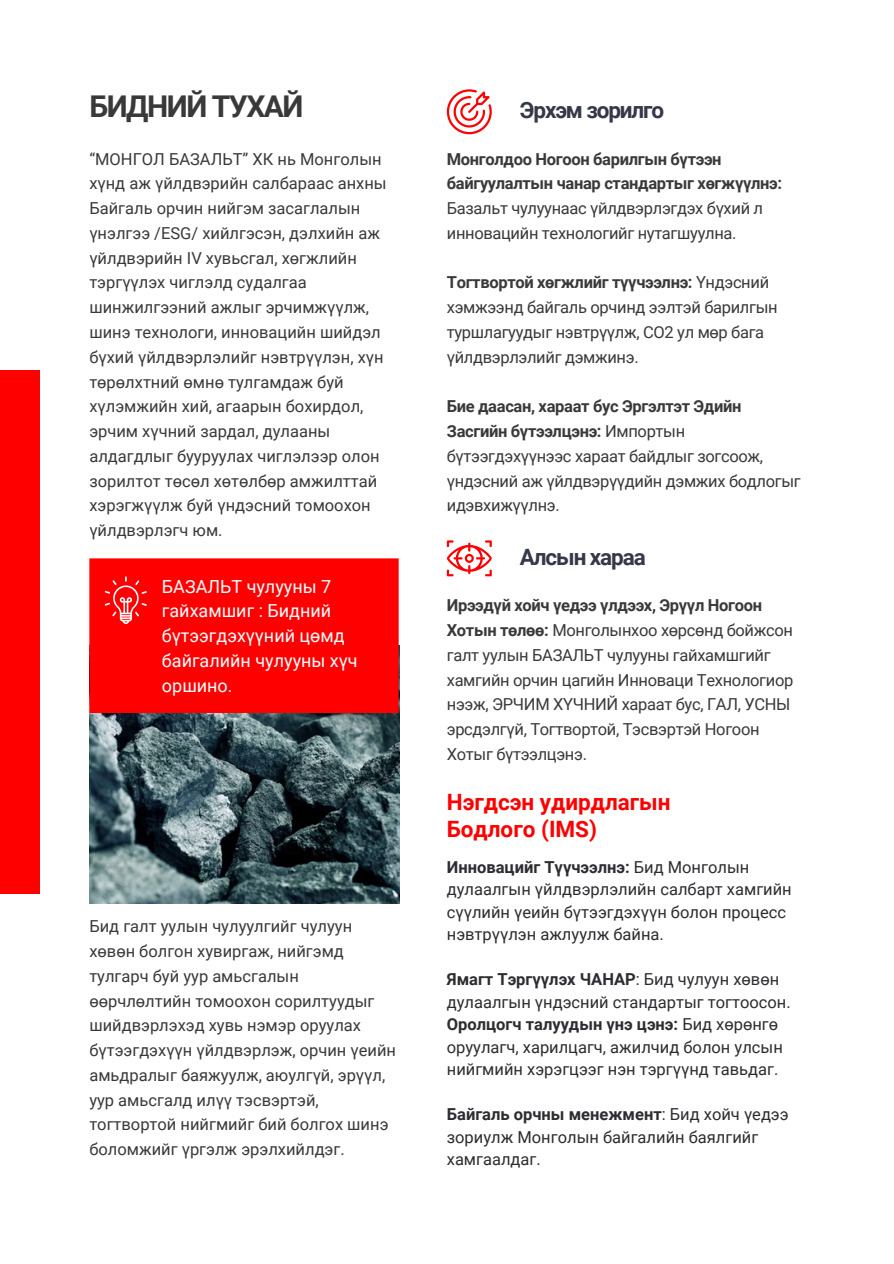
<style>
.page{position:relative;width:894px;height:1264px;background:#fff}
.page>*{position:absolute;margin:0;border:0;box-sizing:border-box;transform-origin:0 0}
.t1{font:700 30px "Roboto";letter-spacing:-.05em;color:#393939}
.t2{font:700 22.5px/27px "Roboto";color:#f00}
.t3{font:700 22.5px "Roboto";letter-spacing:-.05em;color:#333947}
.t4{font:18px/24.8px "Roboto";color:#fff}
.t5{font:16.5px/24.8px "Roboto";color:#393939}
.t6{font:16.5px/24.8px "Roboto";letter-spacing:-.02em;color:#393939}
.t7{font:16.5px/22.5px "Roboto";color:#2c2c31}
.s1{font-weight:700}
</style>
<div class="page">
<svg style="left:446px;top:89px;width:45px;height:45px"></svg>
<svg style="left:446px;top:540px;width:45px;height:36px"></svg>
<img style="left:89px;top:645px;width:310px;height:258px">
<div style="left:0;top:370px;width:40px;height:523px;background:#fe0000"></div>
<div style="left:89px;top:558px;width:309px;height:155px;background:#f00"></div>
<svg style="left:105px;top:576px;width:42px;height:47px;background:#ff2d2d"></svg>
<h1 class="t1" style="left:89px;top:90px;width:216px">БИДНИЙ ТУХАЙ</h1>
<p class="t5" style="left:89px;top:147px;width:299px">“МОНГОЛ БАЗАЛЬТ” ХК нь Монголын хүнд аж үйлдвэрийн салбараас анхны<br>Байгаль орчин нийгэм засаглалын үнэлгээ /ESG/ хийлгэсэн, дэлхийн аж үйлдвэрийн IV хувьсгал, хөгжлийн тэргүүлэх чиглэлд судалгаа шинжилгээний ажлыг эрчимжүүлж, шинэ технологи, инновацийн шийдэл бүхий үйлдвэрлэлийг нэвтрүүлэн, хүн төрөлхтний өмнө тулгамдаж буй хүлэмжийн хий, агаарын бохирдол, эрчим хүчний зардал, дулааны алдагдлыг бууруулах чиглэлээр олон зорилтот төсөл хөтөлбөр амжилттай хэрэгжүүлж буй үндэсний томоохон үйлдвэрлэгч юм.</p>
<p class="t4" style="left:162px;top:574px;width:197px">БАЗАЛЬТ чулууны 7 гайхамшиг : Бидний бүтээгдэхүүний цөмд байгалийн чулууны хүч оршино.</p>
<p class="t5" style="left:89px;top:914px;width:308px">Бид галт уулын чулуулгийг чулуун хөвөн болгон хувиргаж, нийгэмд тулгарч буй уур амьсгалын өөрчлөлтийн томоохон сорилтуудыг шийдвэрлэхэд хувь нэмэр оруулах бүтээгдэхүүн үйлдвэрлэж, орчин үеийн амьдралыг баяжуулж, аюулгүй, эрүүл, уур амьсгалд илүү тэсвэртэй, тогтвортой нийгмийг бий болгох шинэ боломжийг үргэлж эрэлхийлдэг.</p>
<h2 class="t3" style="left:520px;top:97px;width:146px">Эрхэм зорилго</h2>
<p class="t6" style="left:446px;top:147px;width:337px"><span class="s1">Монголдоо Ногоон барилгын бүтээн байгуулалтын чанар стандартыг хөгжүүлнэ:<br></span>Базальт чулуунаас үйлдвэрлэгдэх бүхий л инновацийн технологийг нутагшуулна.</p>
<p class="t6" style="left:446px;top:270px;width:332px"><span class="s1">Тогтвортой хөгжлийг түүчээлнэ:</span> Үндэсний хэмжээнд байгаль орчинд ээлтэй барилгын туршлагуудыг нэвтрүүлж, СО2 ул мөр бага үйлдвэрлэлийг дэмжинэ.</p>
<p class="t6" style="left:446px;top:394px;width:355px"><span class="s1">Бие даасан, хараат бус Эргэлтэт Эдийн Засгийн бүтээлцэнэ:</span> Импортын бүтээгдэхүүнээс хараат байдлыг зогсоож, үндэсний аж үйлдвэрүүдийн дэмжих бодлогыг идэвхижүүлнэ.</p>
<p class="t3" style="left:520px;top:544px;width:127px">Алсын хараа</p>
<p class="t6" style="left:446px;top:593px;width:348px"><span class="s1">Ирээдүй хойч үедээ үлдээх, Эрүүл Ногоон Хотын төлөө:</span> Монголынхоо хөрсөнд бойжсон галт уулын БАЗАЛЬТ чулууны гайхамшгийг хамгийн орчин цагийн Инноваци Технологиор нээж, ЭРЧИМ ХҮЧНИЙ хараат бус, ГАЛ, УСНЫ эрсдэлгүй, Тогтвортой, Тэсвэртэй Ногоон Хотыг бүтээлцэнэ.</p>
<p class="t2" style="left:446px;top:789px;width:225px">Нэгдсэн удирдлагын<br>Бодлого (IMS)</p>
<p class="t7" style="left:446px;top:855px;width:346px"><span class="s1">Инновацийг Түүчээлнэ:</span> Бид Монголын дулаалгын үйлдвэрлэлийн салбарт хамгийн сүүлийн үеийн бүтээгдэхүүн болон процесс нэвтрүүлэн ажлуулж байна.</p>
<h2 class="t7" style="left:446px;top:968px;width:345px"><span class="s1">Ямагт Тэргүүлэх ЧАНАР</span>: Бид чулуун хөвөн дулаалгын үндэсний стандартыг тогтоосон.</h2>
<p class="t7" style="left:446px;top:1013px;width:337px"><span class="s1">Оролцогч талуудын үнэ цэнэ:</span> Бид хөрөнгө оруулагч, харилцагч, ажилчид болон улсын нийгмийн хэрэгцээг нэн тэргүүнд тавьдаг.</p>
<h2 class="t7" style="left:446px;top:1103px;width:343px"><span class="s1">Байгаль орчны менежмент</span>: Бид хойч үедээ зориулж Монголын байгалийн баялгийг хамгаалдаг.</h2>
</div>
